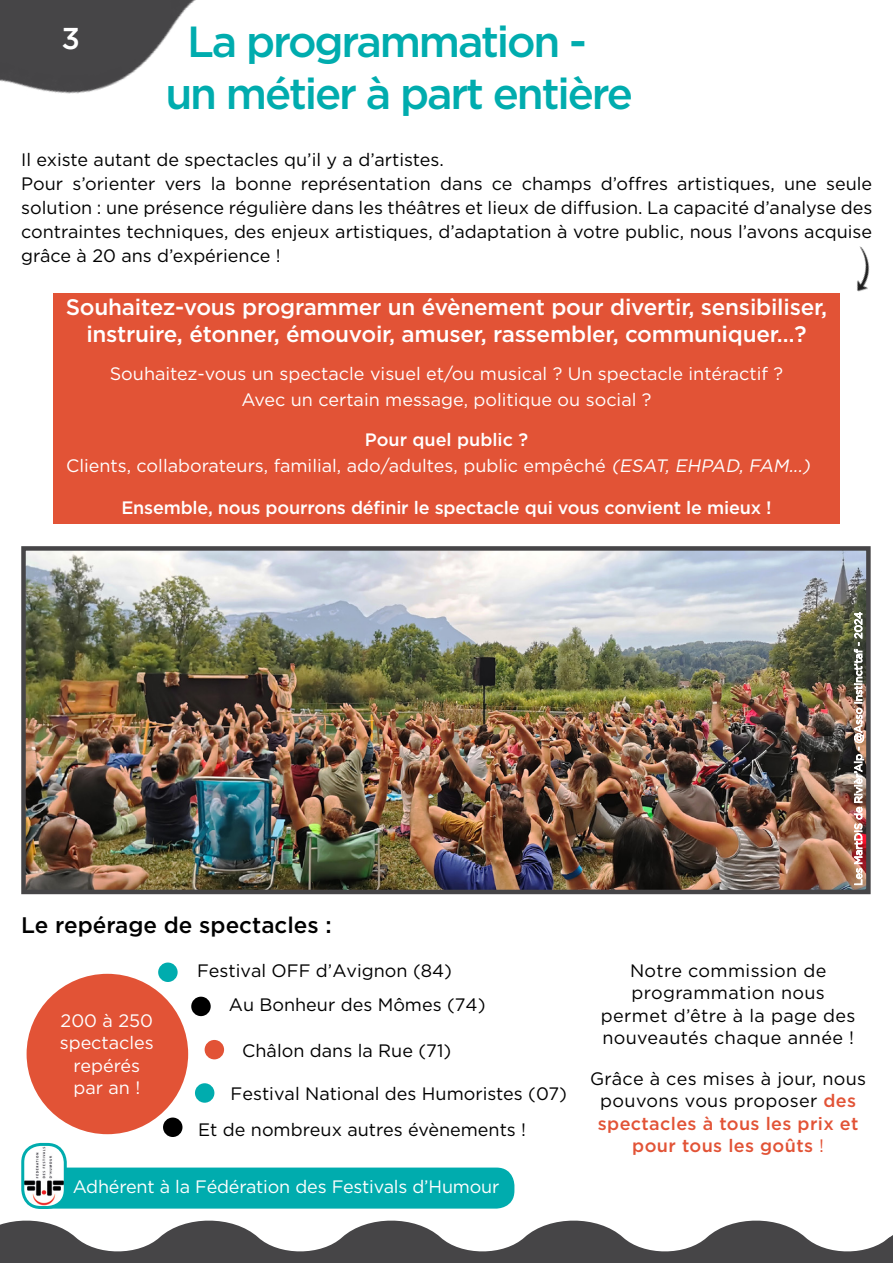
<style>
.page{position:relative;width:893px;height:1263px;background:#fff}
.page>*{position:absolute;margin:0;border:0;box-sizing:border-box;transform-origin:0 0}
.t1{font:500 43.5px/52.2px "Gotham";letter-spacing:-.05em;color:#00acae;text-align:center}
.t2{font:500 30px "Gotham";color:#fff}
.t3{font:500 22.5px/27px "Gotham";letter-spacing:-.01em;color:#fff;text-align:center}
.t4{font:500 22.5px "Gotham";color:#000}
.t5{font:18px/24px "Gotham";color:#000}
.t6{font:18px/22.5px "Gotham";color:#fff;text-align:center}
.t7{font:18px/22.5px "Gotham";letter-spacing:.02em;color:#000;text-align:center}
.t8{font:500 18px "Gotham";letter-spacing:-.01em;color:#fff}
.s1{font-weight:500}
.s2{font-style:italic}
.s3{font-weight:500;color:#e25336}
.s4{color:#e25336}
</style>
<div class="page">
<img style="left:26px;top:551px;width:840px;height:338px">
<div style="left:21px;top:546px;width:850px;height:348px;border:4px solid #464547"></div>
<img style="left:854px;top:612px;width:10px;height:273px">
<svg style="left:0;top:1205px;width:871px;height:58px"></svg>
<svg style="left:0;top:1228px;width:87px;height:35px;background:#525153"></svg>
<svg style="left:145px;top:1231px;width:125px;height:32px;background:#555556"></svg>
<svg style="left:327px;top:1227px;width:130px;height:36px;background:#5f5e60"></svg>
<svg style="left:507px;top:1231px;width:130px;height:32px;background:#585759"></svg>
<svg style="left:690px;top:1231px;width:129px;height:32px;background:#585759"></svg>
<svg style="left:871px;top:1235px;width:22px;height:28px"></svg>
<img style="left:0;top:0;width:431px;height:294px">
<svg style="left:0;top:0;width:172px;height:76px;background:#535254"></svg>
<div style="left:213px;top:0;width:77px;height:10px;background:#fff"></div>
<div style="left:27px;top:974px;width:161px;height:160px;background:#e25336;border-radius:50%"></div>
<div style="left:53px;top:294px;width:786px;height:57px;background:#e25336"></div>
<div style="left:53px;top:351px;width:786px;height:173px;background:#e25336"></div>
<div style="left:158px;top:962px;width:20px;height:20px;background:#00acae;border-radius:50%"></div>
<div style="left:205px;top:1040px;width:19px;height:19px;background:#e25336;border-radius:50%"></div>
<div style="left:191px;top:997px;width:20px;height:19px;background:#000;border-radius:50%"></div>
<div style="left:195px;top:1083px;width:19px;height:20px;background:#00acae;border-radius:50%"></div>
<div style="left:163px;top:1117px;width:19px;height:20px;background:#000;border-radius:50%"></div>
<img style="left:833px;top:246px;width:37px;height:55px">
<div style="left:34px;top:1167px;width:480px;height:41px;background:#00acae;border-radius:18px"></div>
<img style="left:23px;top:1144px;width:40px;height:63px">
<div style="left:21px;top:1143px;width:46px;height:66px;border:3px solid #00acae;border-radius:18px"></div>
<h2 class="t2" style="left:61px;top:21px;width:20px">3</h2>
<h1 class="t1" style="left:165px;top:15px;width:469px">La programmation -<br>un métier à part entière</h1>
<p class="t5" style="left:21px;top:148px;width:853px">Il existe autant de spectacles qu’il y a d’artistes.<br>Pour s’orienter vers la bonne représentation dans ce champs d’offres artistiques, une seule solution : une présence régulière dans les théâtres et lieux de diffusion. La capacité d’analyse des contraintes techniques, des enjeux artistiques, d’adaptation à votre public, nous l’avons acquise grâce à 20 ans d’expérience !</p>
<p class="t3" style="left:66px;top:293px;width:763px">Souhaitez-vous programmer un évènement pour divertir, sensibiliser, instruire, étonner, émouvoir, amuser, rassembler, communiquer…?</p>
<p class="t6" style="left:110px;top:361px;width:675px;line-height:25.5px">Souhaitez-vous un spectacle visuel et/ou musical ? Un spectacle intéractif ?<br>Avec un certain message, politique ou social ?</p>
<p class="t6" style="left:66px;top:426px;width:749px;line-height:25.5px;text-align:left;text-indent:299px"><span class="s1">Pour quel public ?<br></span>Clients, collaborateurs, familial, ado/adultes, public empêché <span class="s2">(ESAT, EHPAD, FAM...)</span></p>
<p class="t8" style="left:121px;top:495px;width:652px">Ensemble, nous pourrons définir le spectacle qui vous convient le mieux !</p>
<p class="t4" style="left:21px;top:910px;width:312px">Le repérage de spectacles :</p>
<p class="t6" style="left:60px;top:1008px;width:96px">200 à 250 spectacles repérés par an !</p>
<p class="t5" style="left:229px;top:954px;width:258px;line-height:33.5px;text-indent:-32px">Festival OFF d’Avignon (84)<br>Au Bonheur des Mômes (74)</p>
<p class="t5" style="left:242px;top:1038px;width:210px">Châlon dans la Rue (71)</p>
<p class="t5" style="left:198px;top:1075px;width:370px;line-height:36px;text-indent:32px">Festival National des Humoristes (07)<br>Et de nombreux autres évènements !</p>
<p class="t6" style="left:73px;top:1175px;width:428px">Adhérent à la Fédération des Festivals d’Humour</p>
<p class="t7" style="left:601px;top:959px;width:256px">Notre commission de programmation nous permet d’être à la page des nouveautés chaque année !</p>
<p class="t7" style="left:590px;top:1067px;width:278px">Grâce à ces mises à jour, nous pouvons vous proposer <span class="s3">des spectacles à tous les prix et pour tous les goûts</span> <span class="s4">!</span></p>
</div>
